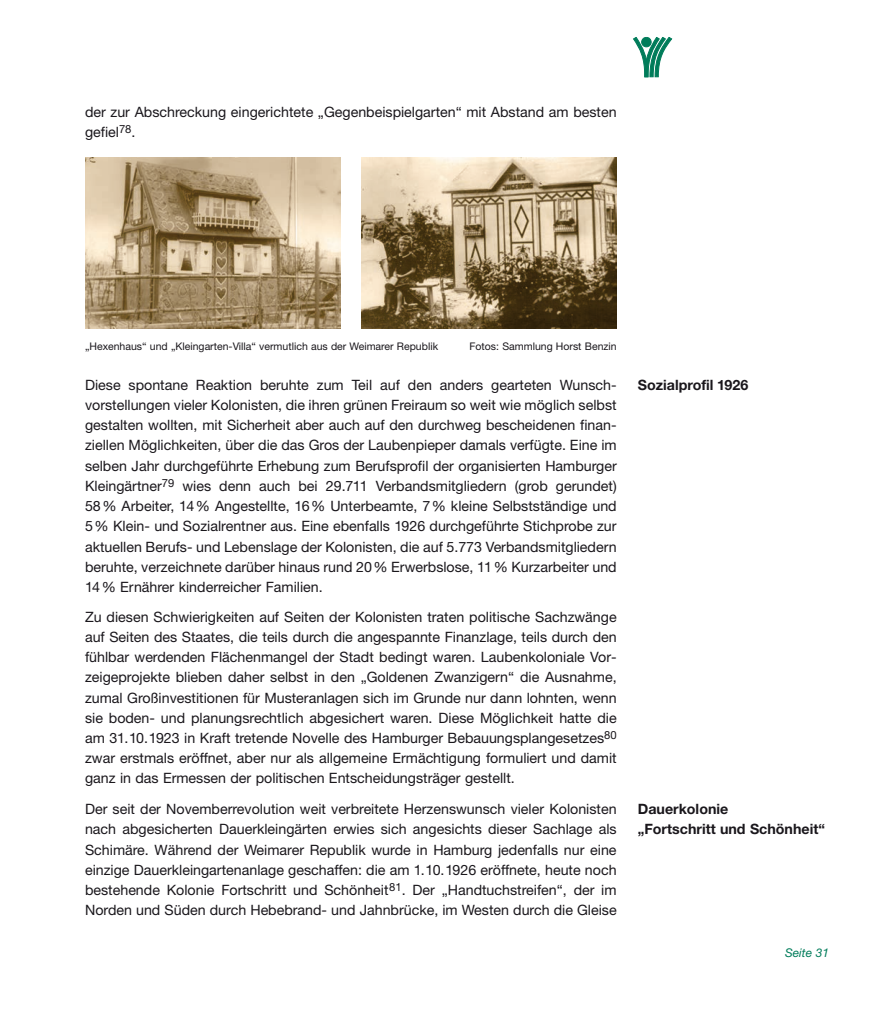
<style>
.page{position:relative;width:893px;height:1021px;background:#fff}
.page>*{position:absolute;margin:0;border:0;box-sizing:border-box;transform-origin:0 0}
.t1{font:14.25px/20.2px "Helvetica Neue";color:#1a171c;text-align:justify}
.t2{font:700 14.25px/20.2px "Helvetica Neue";color:#1a171c}
.t3{font:italic 12px "Helvetica Neue";color:#007c5a}
.t4{font:10.5px "Helvetica Neue";color:#1a171c}
</style>
<div class="page">
<svg style="left:633px;top:37px;width:40px;height:41px"></svg>
<img style="left:85px;top:157px;width:255px;height:171px">
<img style="left:361px;top:157px;width:256px;height:171px">
<p class="t1" style="left:85px;top:101px;width:533px">der zur Abschreckung eingerichtete „Gegenbeispielgarten“ mit Abstand am besten gefiel<sup>78</sup>.</p>
<p class="t4" style="left:85px;top:340px;width:355px">„Hexenhaus“ und „Kleingarten-Villa“ vermutlich aus der Weimarer Republik</p>
<p class="t4" style="left:470px;top:340px;width:149px">Fotos: Sammlung Horst Benzin</p>
<p class="t1" style="left:85px;top:374px;width:533px">Diese spontane Reaktion beruhte zum Teil auf den anders gearteten Wunsch - vorstellungen vieler Kolonisten, die ihren grünen Freiraum so weit wie möglich selbst gestalten wollten, mit Sicherheit aber auch auf den durchweg bescheidenen finan&shy;ziellen Möglichkeiten, über die das Gros der Laubenpieper damals verfügte. Eine im selben Jahr durchgeführte Erhebung zum Berufsprofil der organisierten Hamburger Kleingärtner<sup>79</sup> wies denn auch bei 29.711 Verbandsmitgliedern (grob gerundet)<br>58% Arbeiter, 14% Angestellte, 16% Unterbeamte, 7% kleine Selbstständige und 5% Klein- und Sozialrentner aus. Eine ebenfalls 1926 durchgeführte Stichprobe zur aktuellen Berufs- und Lebenslage der Kolonisten, die auf 5.773 Verbandsmitgliedern beruhte, verzeichnete darüber hinaus rund 20% Erwerbslose, 11% Kurzarbeiter und 14% Ernährer kinderreicher Familien.</p>
<p class="t1" style="left:85px;top:606px;width:533px">Zu diesen Schwierigkeiten auf Seiten der Kolonisten traten politische Sachzwänge auf Seiten des Staates, die teils durch die angespannte Finanzlage, teils durch den fühlbar werdenden Flächenmangel der Stadt bedingt waren. Laubenkoloniale Vor - zeigeprojekte blieben daher selbst in den „Goldenen Zwanzigern“ die Ausnahme, zumal Großinvestitionen für Musteranlagen sich im Grunde nur dann lohnten, wenn sie boden- und planungsrechtlich abgesichert waren. Diese Möglichkeit hatte die am 31.10.1923 in Kraft tretende Novelle des Hamburger Bebauungsplangesetzes<sup>80 </sup>zwar erstmals eröffnet, aber nur als allgemeine Ermächtigung formuliert und damit ganz in das Ermessen der politischen Entscheidungsträger gestellt.</p>
<p class="t1" style="left:85px;top:798px;width:533px">Der seit der Novemberrevolution weit verbreitete Herzenswunsch vieler Kolonisten nach abgesicherten Dauerkleingärten erwies sich angesichts dieser Sachlage als Schimäre. Während der Weimarer Republik wurde in Hamburg jedenfalls nur eine einzige Dauerkleingartenanlage geschaffen: die am 1.10.1926 eröffnete, heute noch bestehende Kolonie Fortschritt und Schönheit<sup>81</sup>. Der „Handtuchstreifen“, der im Norden und Süden durch Hebebrand- und Jahnbrücke, im Westen durch die Gleise</p>
<p class="t2" style="left:638px;top:374px;width:112px">Sozialprofil 1926</p>
<p class="t2" style="left:638px;top:798px;width:189px">Dauerkolonie<br>„Fortschritt und Schönheit“</p>
<p class="t3" style="left:785px;top:945px;width:46px">Seite 31</p>
</div>
